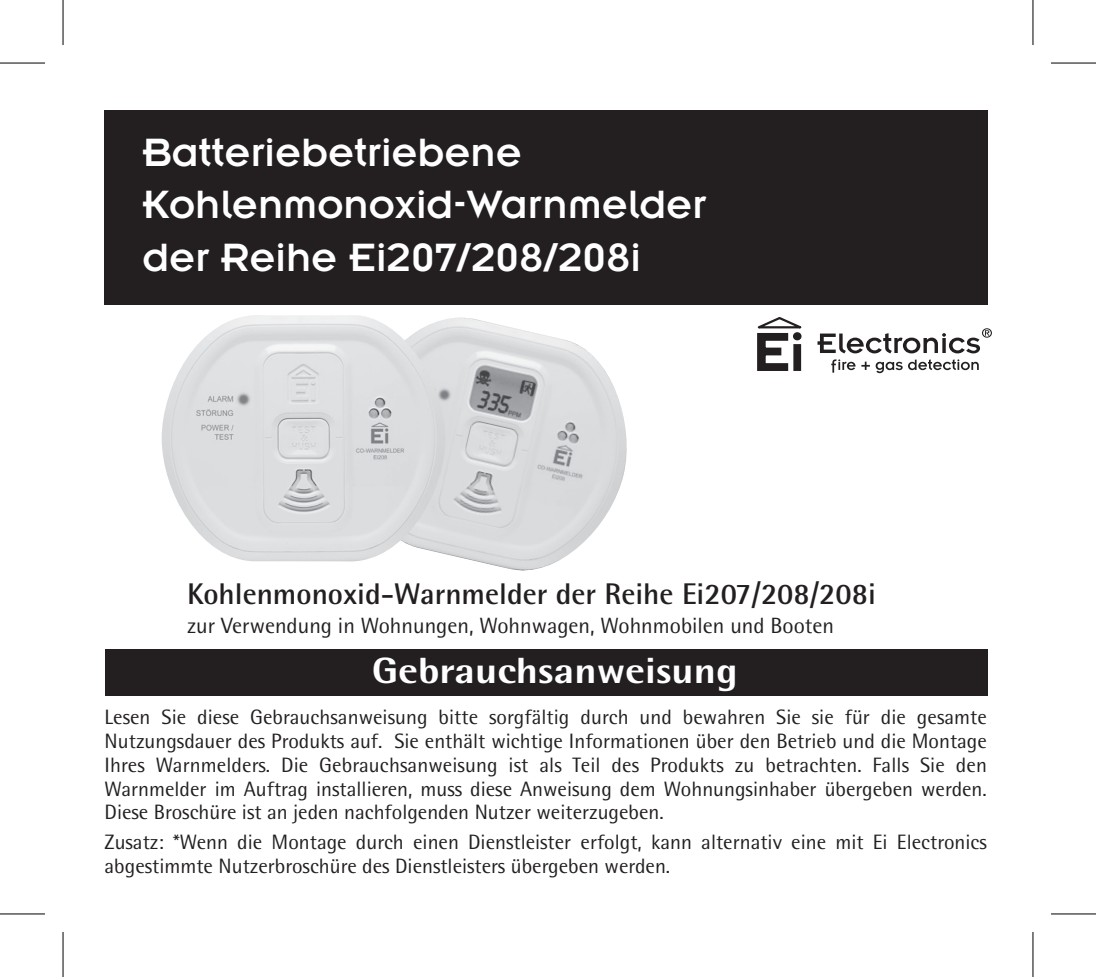
<style>
.page{position:relative;width:1096px;height:977px;background:#fff}
.page>*{position:absolute;margin:0;border:0;box-sizing:border-box;transform-origin:0 0}
.t1{font:43.5px/52.2px "Insignia LT Std";color:#fff}
.t2{font:800 36.6px "Rotis Semi Sans";color:#fff;scale:1.14 1}
.t3{font:700 30px "Rotis Semi Sans";color:#231f20}
.t4{font:22.2px "Rotis Semi Sans";color:#231f20}
.t5{font:20.7px/23.7px "Rotis Semi Sans";color:#231f20;text-align:justify}
</style>
<div class="page">
<img style="left:348px;top:317px;width:279px;height:254px">
<img style="left:162px;top:315px;width:283px;height:246px">
<div style="left:105px;top:648px;width:882px;height:47px;background:#231f20"></div>
<svg style="left:757px;top:317px;width:45px;height:54px"></svg>
<svg style="left:817px;top:328px;width:174px;height:25px"></svg>
<svg style="left:831px;top:359px;width:24px;height:13px"></svg>
<svg style="left:861px;top:361px;width:8px;height:9px"></svg>
<svg style="left:875px;top:362px;width:27px;height:11px"></svg>
<svg style="left:908px;top:359px;width:70px;height:11px"></svg>
<div style="left:105px;top:110px;width:883px;height:194px;background:#231f20"></div>
<hr style="left:0;top:62px;width:45px;height:2px;background:#000">
<hr style="left:1050px;top:62px;width:45px;height:2px;background:#000">
<hr style="left:0;top:913px;width:45px;height:1px;background:#000">
<hr style="left:1050px;top:913px;width:45px;height:1px;background:#000">
<hr style="left:62px;top:0;width:2px;height:45px;background:#000">
<hr style="left:62px;top:931px;width:2px;height:45px;background:#000">
<hr style="left:1032px;top:0;width:1px;height:45px;background:#000">
<hr style="left:1032px;top:931px;width:1px;height:45px;background:#000">
<p class="t1" style="left:142px;top:126px;width:565px">Batteriebetriebene<br>Kohlenmonoxid-Warnmelder der Reihe Ei207/208/208i</p>
<p class="t3" style="left:187px;top:575px;width:690px">Kohlenmonoxid-Warnmelder der Reihe Ei207/208/208i</p>
<p class="t4" style="left:187px;top:612px;width:648px">zur Verwendung in Wohnungen, Wohnwagen, Wohnmobilen und Booten</p>
<p class="t2" style="left:372px;top:647px;width:322px">Gebrauchsanweisung</p>
<p class="t5" style="left:104px;top:705px;width:883px">Lesen Sie diese Gebrauchsanweisung bitte sorgfältig durch und bewahren Sie sie für die gesamte Nutzungsdauer des Produkts auf. Sie enthält wichtige Informationen über den Betrieb und die Montage Ihres Warnmelders. Die Gebrauchsanweisung ist als Teil des Produkts zu betrachten. Falls Sie den Warnmelder im Auftrag installieren, muss diese Anweisung dem Wohnungsinhaber übergeben werden.<br>Diese Broschüre ist an jeden nachfolgenden Nutzer weiterzugeben.</p>
<p class="t5" style="left:104px;top:830px;width:883px">Zusatz: *Wenn die Montage durch einen Dienstleister erfolgt, kann alternativ eine mit Ei Electronics abgestimmte Nutzerbroschüre des Dienstleisters übergeben werden.</p>
</div>
